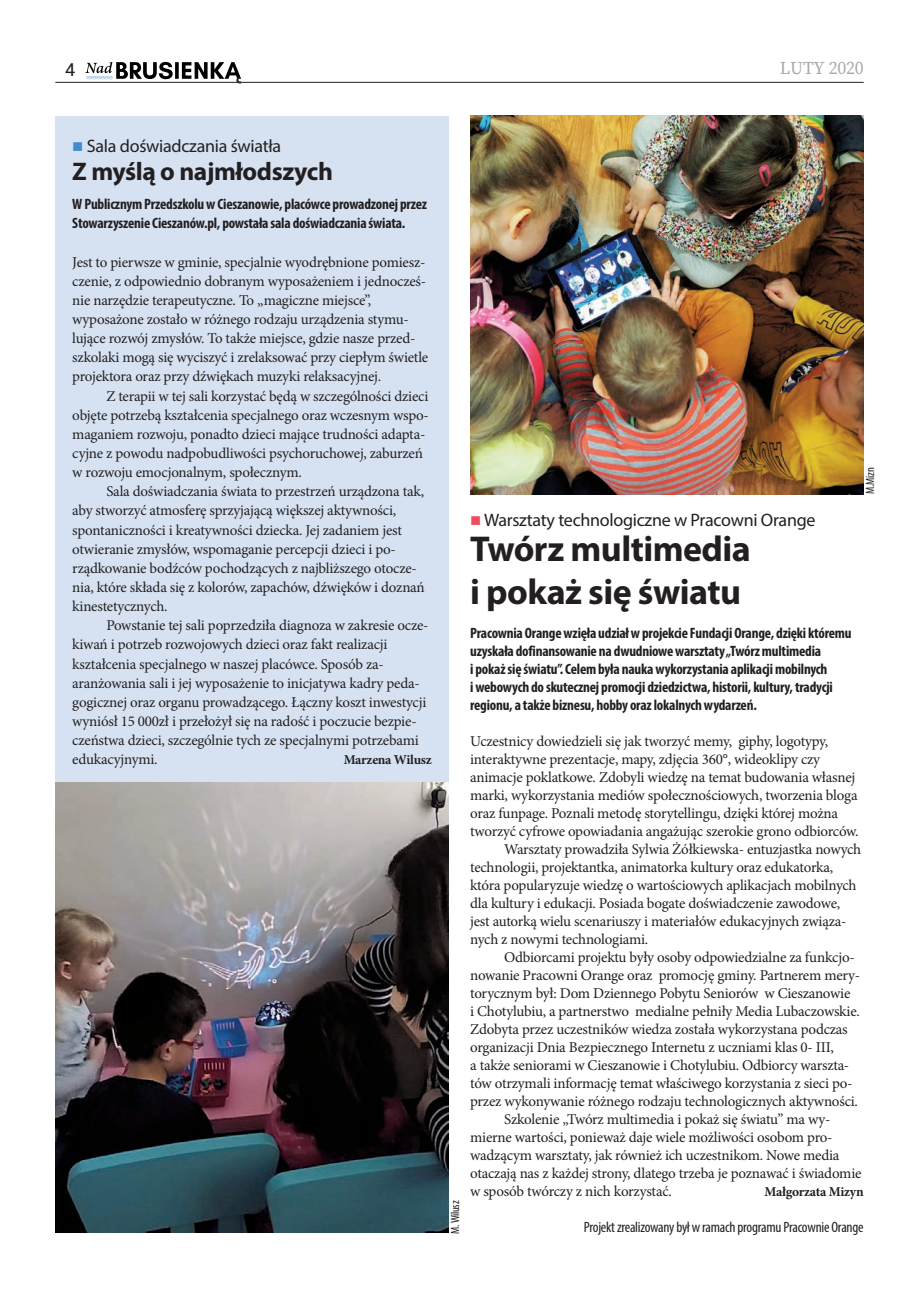
<style>
.page{position:relative;width:919px;height:1289px;background:#fff}
.page>*{position:absolute;margin:0;border:0;box-sizing:border-box;transform-origin:0 0}
.t1{font:700 36px/43.2px "Myriad Pro";letter-spacing:-.015em;color:#231f20}
.t2{font:700 25.5px "Myriad Pro";letter-spacing:-.015em;color:#231f20}
.t3{font:18px "Myriad Pro";letter-spacing:-.015em;color:#231f20}
.t4{font:18px "Source Serif Variable";color:#a8a9ad}
.t5{font:18px "Roboto";color:#231f20}
.t6{font:15px/19.2px "Minion Pro";letter-spacing:-.015em;color:#231f20}
.t7{font:700 condensed 15px/18px "Myriad Pro";letter-spacing:-.015em;color:#231f20}
.t8{font:condensed 15px "Myriad Pro";letter-spacing:-.015em;color:#231f20}
.t9{font:700 13.5px "Minion Pro";letter-spacing:-.02em;color:#231f20}
.t10{font:condensed 12px "Myriad Pro";letter-spacing:-.02em;color:#231f20}
</style>
<div class="page">
<hr style="left:55px;top:82px;width:808px;height:1px;background:#231f20">
<svg style="left:85px;top:62px;width:156px;height:21px"></svg>
<div style="left:55px;top:116px;width:394px;height:666px;background:#d6e2f2"></div>
<img style="left:470px;top:116px;width:393px;height:378px">
<img style="left:55px;top:782px;width:394px;height:450px">
<p class="t5" style="left:65px;top:59px;width:12px">4</p>
<p class="t4" style="left:779px;top:56px;width:47px">LUTY</p>
<p class="t3" style="left:87px;top:139px;width:196px">Sala doświadczania światła</p>
<h2 class="t2" style="left:72px;top:162px;width:262px">Z myślą o najmłodszych</h2>
<p class="t7" style="left:72px;top:196px;width:356px;line-height:19.2px">W publicznym przedszkolu w Cieszanowie, placówce prowadzonej przez stowarzyszenie Cieszanów.pl, powstała sala doświadczania świata.</p>
<p class="t6" style="left:72px;top:253px;width:357px">Jest to pierwsze w gminie, specjalnie wyodrębnione pomiesz&shy;czenie, z odpowiednio dobranym wyposażeniem i jednocześ&shy;nie narzędzie terapeutyczne. To „magiczne miejsce”, wyposażone zostało w różnego rodzaju urządzenia stymu&shy;lujące rozwój zmysłów. To także miejsce, gdzie nasze przed&shy;szkolaki mogą się wyciszyć i zrelaksować przy ciepłym świetle projektora oraz przy dźwiękach muzyki relaksacyjnej.</p>
<p class="t6" style="left:72px;top:387px;width:358px;text-indent:34px">Z terapii w tej sali korzystać będą w szczególności dzieci objęte potrzebą kształcenia specjalnego oraz wczesnym wspo&shy;maganiem rozwoju, ponadto dzieci mające trudności adapta&shy;cyjne z powodu nadpobudliwości psychoruchowej, zaburzeń w rozwoju emocjonalnym, społecznym.</p>
<p class="t6" style="left:72px;top:483px;width:354px;text-indent:34px">Sala doświadczania świata to przestrzeń urządzona tak, aby stworzyć atmosferę sprzyjającą większej aktywności, spontaniczności i kreatywności dziecka. Jej zadaniem jest otwieranie zmysłów, wspomaganie percepcji dzieci i po&shy;rządkowanie bodźców pochodzących z najbliższego otocze&shy;nia, które składa się z kolorów, zapachów, dźwięków i doznań kinestetycznych.</p>
<p class="t6" style="left:72px;top:617px;width:358px;text-indent:34px">Powstanie tej sali poprzedziła diagnoza w zakresie ocze&shy;kiwań i potrzeb rozwojowych dzieci oraz fakt realizacji kształcenia specjalnego w naszej placówce. Sposób za&shy;aranżowania sali i jej wyposażenie to inicjatywa kadry peda&shy;gogicznej oraz organu prowadzącego. Łączny koszt inwestycji wyniósł 15 000zł i przełożył się na radość i poczucie bezpie&shy;czeństwa dzieci, szczególnie tych ze specjalnymi potrzebami edukacyjnymi.</p>
<p class="t9" style="left:343px;top:754px;width:90px">Marzena Wilusz</p>
<p class="t10" style="left:451px;top:1233px;width:35px;rotate:-90deg">m. wilusz</p>
<p class="t10" style="left:865px;top:494px;width:28px;rotate:-90deg">m.mizn</p>
<p class="t3" style="left:484px;top:513px;width:333px">Warsztaty technologiczne w Pracowni Orange</p>
<h1 class="t1" style="left:470px;top:530px;width:282px">Twórz multimedia i pokaż się światu</h1>
<p class="t7" style="left:470px;top:625px;width:383px">pracownia orange wzięła udział w projekcie Fundacji orange, dzięki któremu uzyskała dofinansowanie na dwudniowe warsztaty „Twórz multimedia<br>i pokaż się światu”. Celem była nauka wykorzystania aplikacji mobilnych<br>i webowych do skutecznej promocji dziedzictwa, historii, kultury, tradycji regionu, a także biznesu, hobby oraz lokalnych wydarzeń.</p>
<p class="t6" style="left:470px;top:733px;width:359px">Uczestnicy dowiedzieli się jak tworzyć memy, giphy, logotypy,</p>
<p class="t6" style="left:470px;top:751px;width:351px">interaktywne prezentacje, mapy, zdjęcia 360°, wideoklipy czy</p>
<p class="t6" style="left:470px;top:769px;width:386px">animacje poklatkowe. Zdobyli wiedzę na temat budowania własnej</p>
<p class="t6" style="left:470px;top:787px;width:389px">marki, wykorzystania mediów społecznościowych, tworzenia bloga</p>
<p class="t6" style="left:470px;top:805px;width:369px">oraz funpage. Poznali metodę storytellingu, dzięki której można</p>
<p class="t6" style="left:470px;top:823px;width:390px">tworzyć cyfrowe opowiadania angażując szerokie grono odbiorców.</p>
<p class="t6" style="left:504px;top:841px;width:358px">Warsztaty prowadziła Sylwia Żółkiewska- entuzjastka nowych</p>
<p class="t6" style="left:470px;top:859px;width:364px">technologii, projektantka, animatorka kultury oraz edukatorka,</p>
<p class="t6" style="left:470px;top:877px;width:388px">która popularyzuje wiedzę o wartościowych aplikacjach mobilnych</p>
<p class="t6" style="left:470px;top:895px;width:371px">dla kultury i edukacji. Posiada bogate doświadczenie zawodowe,</p>
<p class="t6" style="left:470px;top:913px;width:378px">jest autorką wielu scenariuszy i materiałów edukacyjnych związa-</p>
<p class="t6" style="left:470px;top:931px;width:180px">nych z nowymi technologiami.</p>
<p class="t6" style="left:504px;top:949px;width:352px">Odbiorcami projektu były osoby odpowiedzialne za funkcjo-</p>
<p class="t6" style="left:470px;top:967px;width:391px">nowanie Pracowni Orange oraz promocję gminy. Partnerem mery-</p>
<p class="t6" style="left:470px;top:985px;width:382px">torycznym był: Dom Dziennego Pobytu Seniorów w Cieszanowie</p>
<p class="t6" style="left:470px;top:1003px;width:391px">i Chotylubiu, a partnerstwo medialne pełniły Media Lubaczowskie.</p>
<p class="t6" style="left:470px;top:1021px;width:379px">Zdobyta przez uczestników wiedza została wykorzystana podczas</p>
<p class="t6" style="left:470px;top:1039px;width:365px">organizacji Dnia Bezpiecznego Internetu z uczniami klas 0- III,</p>
<p class="t6" style="left:470px;top:1057px;width:380px">a także seniorami w Cieszanowie i Chotylubiu. Odbiorcy warszta-</p>
<p class="t6" style="left:470px;top:1075px;width:384px">tów otrzymali informację temat właściwego korzystania z sieci po-</p>
<p class="t6" style="left:470px;top:1093px;width:389px">przez wykonywanie różnego rodzaju technologicznych aktywności.</p>
<p class="t6" style="left:504px;top:1111px;width:328px">Szkolenie „Twórz multimedia i pokaż się światu” ma wy-</p>
<p class="t6" style="left:470px;top:1129px;width:364px">mierne wartości, ponieważ daje wiele możliwości osobom pro-</p>
<p class="t6" style="left:470px;top:1147px;width:371px">wadzącym warsztaty, jak również ich uczestnikom. Nowe media</p>
<p class="t6" style="left:470px;top:1165px;width:393px">otaczają nas z każdej strony, dlatego trzeba je poznawać i świadomie</p>
<p class="t6" style="left:470px;top:1183px;width:203px">w sposób twórczy z nich korzystać.</p>
<p class="t9" style="left:764px;top:1186px;width:101px">Małgorzata Mizyn</p>
<p class="t8" style="left:584px;top:1221px;width:281px">Projekt zrealizowany był w ramach programu Pracownie orange</p>
</div>
